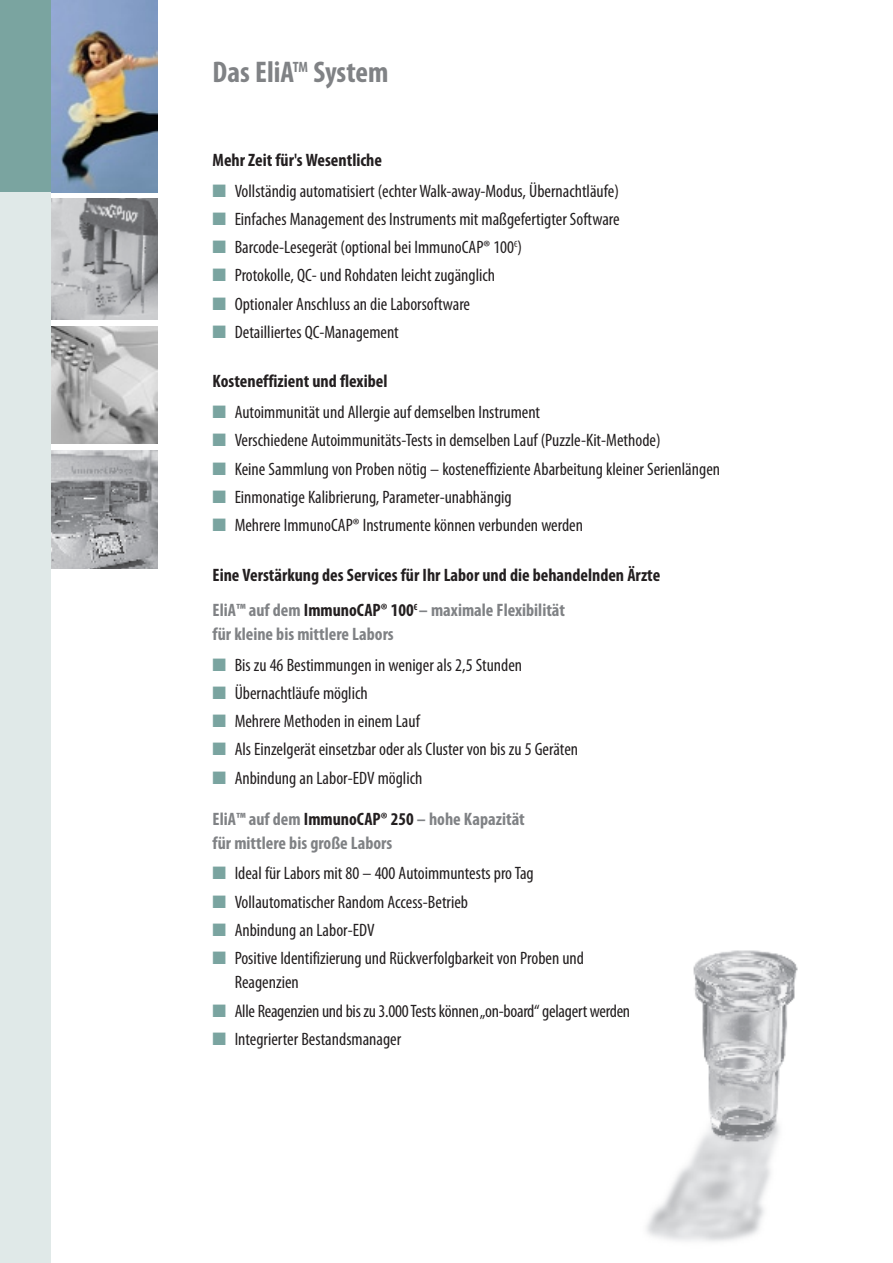
<style>
.page{position:relative;width:893px;height:1263px;background:#fff}
.page>*{position:absolute;margin:0;border:0;box-sizing:border-box;transform-origin:0 0}
.t1{font:700 condensed 30px "Myriad Pro";color:#808285}
.t2{font:condensed 18px/24px "Myriad Pro";color:#231f20}
.t3{font:700 condensed 18px/35.1px "Myriad Pro";color:#231f20}
.t4{font:700 condensed 18px/24px "Myriad Pro";color:#808285}
.s1{color:#7aa4a0}
.s2{color:#808285}
.s3{color:#231f20}
</style>
<div class="page">
<div style="left:0;top:0;width:51px;height:1263px;background:#e0e9e8"></div>
<div style="left:0;top:0;width:51px;height:192px;background:#7aa4a0"></div>
<img style="left:51px;top:0;width:106px;height:192px">
<img style="left:51px;top:326px;width:106px;height:118px">
<img style="left:51px;top:450px;width:106px;height:118px">
<img style="left:51px;top:199px;width:106px;height:120px">
<img style="left:646px;top:950px;width:152px;height:292px">
<h1 class="t1" style="left:213px;top:56px;width:177px">Das EliA<sup>TM</sup> System</h1>
<p class="t3" style="left:213px;top:143px;width:171px">Mehr Zeit für's Wesentliche</p>
<p class="t2" style="left:213px;top:179px;width:408px"><span class="s1">■</span> Vollständig automatisiert (echter Walk-away-Modus, Übernachtläufe)</p>
<p class="t2" style="left:213px;top:207px;width:409px"><span class="s1">■</span> Einfaches Management des Instruments mit maßgefertigter Software</p>
<p class="t2" style="left:213px;top:236px;width:311px"><span class="s1">■</span> Barcode-Lesegerät (optional bei ImmunoCAP® 100<sup>Є</sup>)</p>
<p class="t2" style="left:213px;top:264px;width:284px"><span class="s1">■</span> Protokolle, QC- und Rohdaten leicht zugänglich</p>
<p class="t2" style="left:213px;top:292px;width:259px"><span class="s1">■</span> Optionaler Anschluss an die Laborsoftware</p>
<p class="t2" style="left:213px;top:320px;width:188px"><span class="s1">■</span> Detailliertes QC-Management</p>
<p class="t3" style="left:213px;top:364px;width:176px">Kosteneffizient und flexibel</p>
<p class="t2" style="left:213px;top:401px;width:329px"><span class="s1">■</span> Autoimmunität und Allergie auf demselben Instrument</p>
<p class="t2" style="left:213px;top:429px;width:449px"><span class="s1">■</span> Verschiedene Autoimmunitäts-Tests in demselben Lauf (Puzzle-Kit-Methode)</p>
<p class="t2" style="left:213px;top:457px;width:509px"><span class="s1">■</span> Keine Sammlung von Proben nötig – kosteneffiziente Abarbeitung kleiner Serienlängen</p>
<p class="t2" style="left:213px;top:485px;width:301px"><span class="s1">■</span> Einmonatige Kalibrierung, Parameter-unabhängig</p>
<p class="t2" style="left:213px;top:514px;width:372px"><span class="s1">■</span> Mehrere ImmunoCAP® Instrumente können verbunden werden</p>
<p class="t3" style="left:213px;top:557px;width:449px">Eine Verstärkung des Services für Ihr Labor und die behandelnden Ärzte<br><span class="s2">EliA™ auf dem</span> ImmunoCAP® 100<sup>Є</sup> <span class="s2">– maximale Flexibilität</span></p>
<p class="t4" style="left:213px;top:622px;width:183px">für kleine bis mittlere Labors</p>
<p class="t2" style="left:213px;top:653px;width:311px"><span class="s1">■</span> Bis zu 46 Bestimmungen in weniger als 2,5 Stunden</p>
<p class="t2" style="left:213px;top:681px;width:157px"><span class="s1">■</span> Übernachtläufe möglich</p>
<p class="t2" style="left:213px;top:709px;width:209px"><span class="s1">■</span> Mehrere Methoden in einem Lauf</p>
<p class="t2" style="left:213px;top:738px;width:367px"><span class="s1">■</span> Als Einzelgerät einsetzbar oder als Cluster von bis zu 5 Geräten</p>
<p class="t2" style="left:213px;top:766px;width:211px"><span class="s1">■</span> Anbindung an Labor-EDV möglich</p>
<p class="t4" style="left:213px;top:807px;width:314px">EliA™ auf dem <span class="s3">ImmunoCAP® 250</span> – hohe Kapazität für mittlere bis große Labors</p>
<p class="t2" style="left:213px;top:862px;width:323px"><span class="s1">■</span> Ideal für Labors mit 80 – 400 Autoimmuntests pro Tag</p>
<p class="t2" style="left:213px;top:890px;width:257px"><span class="s1">■</span> Vollautomatischer Random Access-Betrieb</p>
<p class="t2" style="left:213px;top:918px;width:163px"><span class="s1">■</span> Anbindung an Labor-EDV</p>
<p class="t2" style="left:235px;top:947px;width:351px;text-indent:-22px"><span class="s1">■</span> Positive Identifizierung und Rückverfolgbarkeit von Proben und<br>Reagenzien</p>
<p class="t2" style="left:213px;top:999px;width:419px"><span class="s1">■</span> Alle Reagenzien und bis zu 3.000 Tests können „on-board“ gelagert werden</p>
<p class="t2" style="left:213px;top:1027px;width:190px"><span class="s1">■</span> Integrierter Bestandsmanager</p>
</div>
